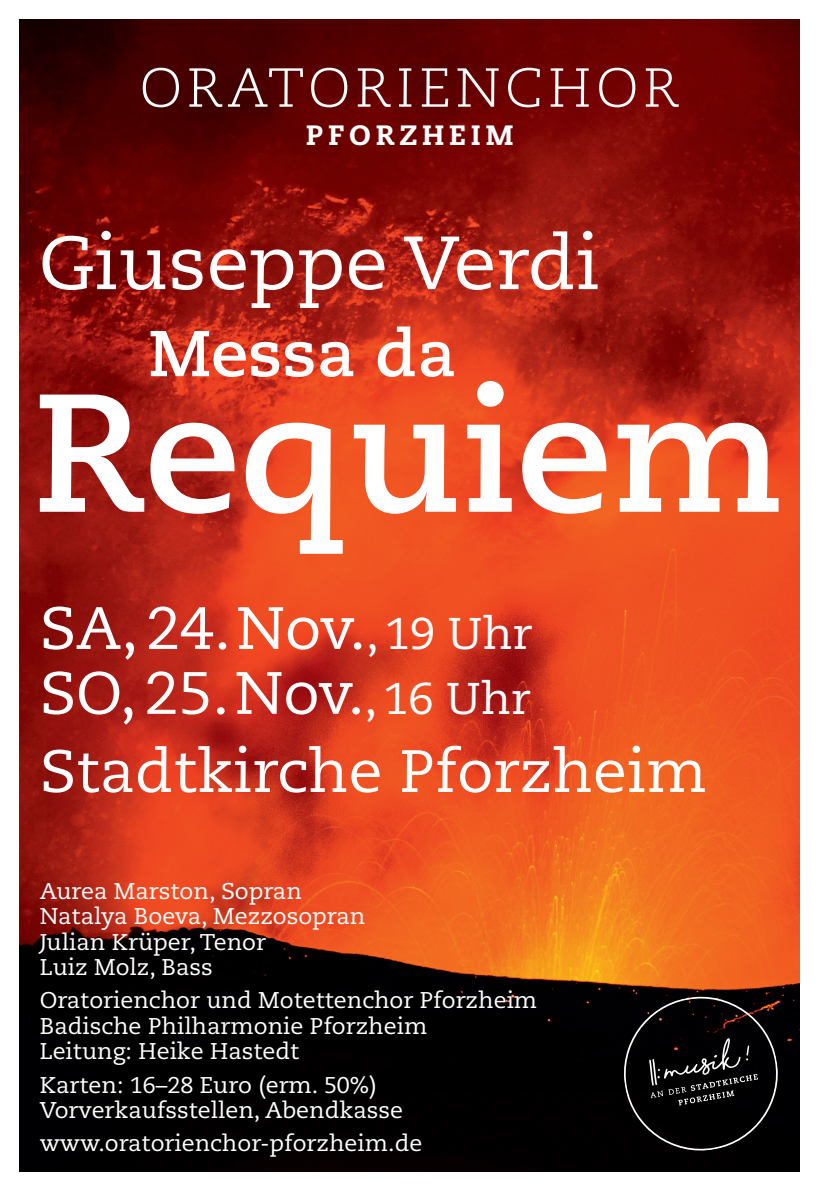
<style>
.page{position:relative;width:819px;height:1191px;background:#fff}
.page>*{position:absolute;margin:0;border:0;box-sizing:border-box;transform-origin:0 0}
.t1{font:700 167.39px "Caecilia";color:#fff}
.t2{font:75.08px "Caecilia";color:#fff}
.t3{font:700 64.58px "Caecilia";color:#fff}
.t4{font:59.59px/64.8px "Caecilia";color:#fff}
.t5{font:300 54.77px "Caecilia";letter-spacing:.08em;color:#fff}
.t6{font:800 27.91px "Caecilia";letter-spacing:.165em;color:#fff}
.t7{font:22.75px/25.4px "Caecilia";color:#fff}
.s1{font-size:44.36px}
</style>
<div class="page">
<img style="left:20px;top:20px;width:779px;height:1151px">
<svg style="left:617px;top:990px;width:166px;height:166px;background:#110f10"></svg>
<h3 class="t5" style="left:140px;top:57px;width:541px">ORATORIENCHOR</h3>
<p class="t6" style="left:306px;top:118px;width:209px">PFORZHEIM</p>
<h2 class="t2" style="left:39px;top:220px;width:562px">Giuseppe Verdi</h2>
<h3 class="t3" style="left:149px;top:315px;width:309px">Messa da</h3>
<h1 class="t1" style="left:33px;top:355px;width:751px">Requiem</h1>
<h3 class="t4" style="left:40px;top:597px;width:494px">SA,24.Nov.<span class="s1">,19 Uhr<br></span>SO,25.Nov.<span class="s1">,16 Uhr</span></h3>
<h3 class="t4" style="left:40px;top:740px;width:669px">Stadtkirche Pforzheim</h3>
<p class="t7" style="left:40px;top:878px;width:327px">Aurea Marston, Sopran<br>Natalya Boeva, Mezzosopran<br>Julian Krüper, Tenor<br>Luiz Molz, Bass</p>
<p class="t7" style="left:40px;top:988px;width:499px">Oratorienchor und Motettenchor Pforzheim<br>Badische Philharmonie Pforzheim<br>Leitung: Heike Hastedt</p>
<p class="t7" style="left:40px;top:1072px;width:365px">Karten: 16–28 Euro (erm. 50%)<br>Vorverkaufsstellen, Abendkasse</p>
<p class="t7" style="left:40px;top:1131px;width:384px">www.oratorienchor-pforzheim.de</p>
</div>
